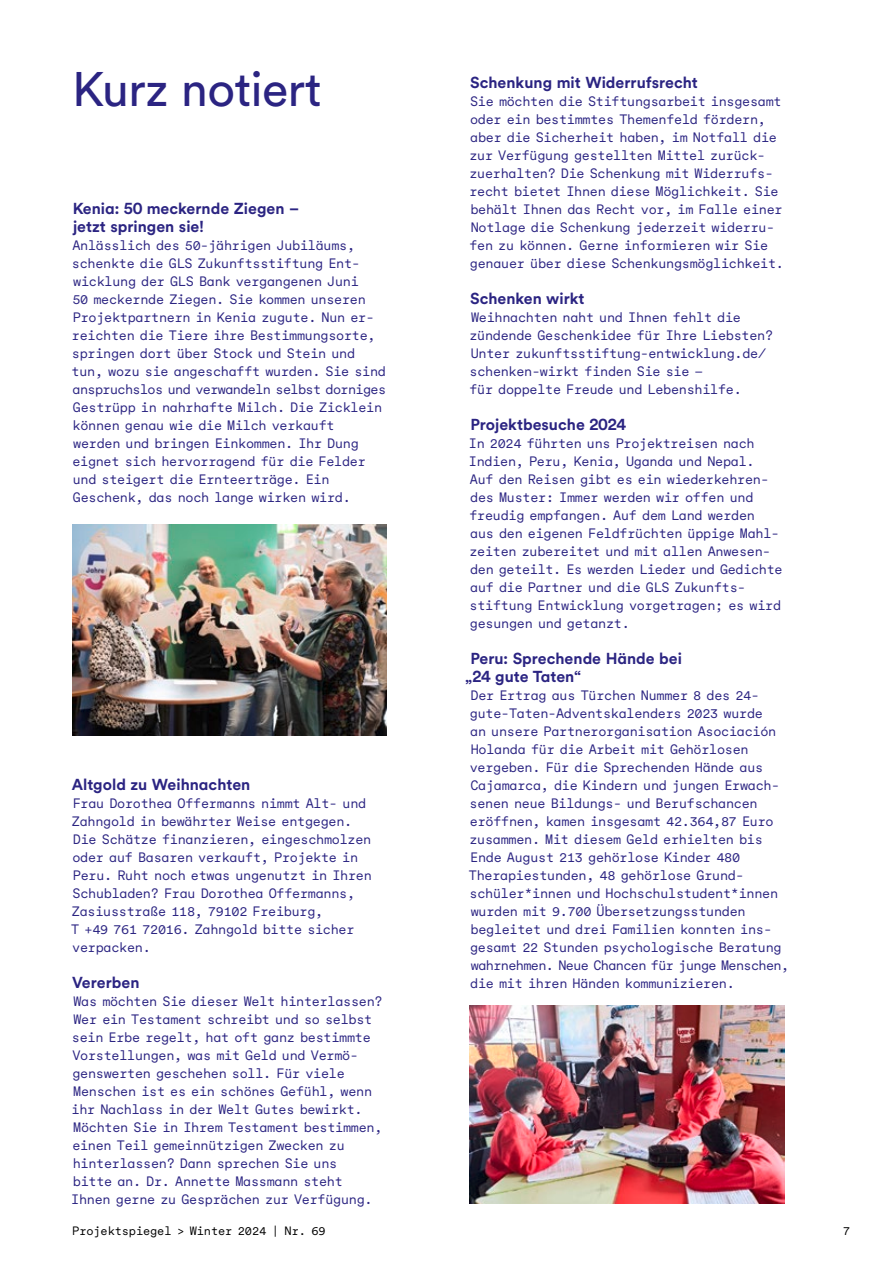
<style>
.page{position:relative;width:893px;height:1263px;background:#fff}
.page>*{position:absolute;margin:0;border:0;box-sizing:border-box;transform-origin:0 0}
.t1{font:48px "GLS Circular";letter-spacing:-.01em;color:#2b2482}
.t2{font:700 15.75px/18px "GLS Circular";color:#2b2482}
.t3{font:13.5px/18px "GLS Circular Mono";letter-spacing:-.02em;color:#2b2482}
.t4{font:12px "GLS Circular Mono";letter-spacing:-.01em;color:#000}
</style>
<div class="page">
<img style="left:470px;top:1006px;width:314px;height:198px">
<img style="left:72px;top:524px;width:315px;height:212px">
<h1 class="t1" style="left:72px;top:57px;width:251px">Kurz notiert</h1>
<p class="t2" style="left:470px;top:72px;width:229px">Schenkung mit Widerrufsrecht</p>
<p class="t3" style="left:469px;top:91px;width:316px">Sie möchten die Stiftungsarbeit insgesamt oder ein bestimmtes Themenfeld fördern, aber die Sicherheit haben, im Notfall die zur Verfügung gestellten Mittel zurück&shy;zuerhalten? Die Schenkung mit Widerrufs&shy;recht bietet Ihnen diese Möglichkeit. Sie behält Ihnen das Recht vor, im Falle einer Notlage die Schenkung jederzeit widerru&shy;fen zu können. Gerne informieren wir Sie genauer über diese Schenkungsmöglichkeit.</p>
<p class="t2" style="left:470px;top:288px;width:116px">Schenken wirkt</p>
<p class="t3" style="left:469px;top:307px;width:305px">Weihnachten naht und Ihnen fehlt die zündende Geschenkidee für Ihre Liebsten?<br>Unter zukunftsstiftung- entwicklung.de/ schenken-wirkt finden Sie sie –<br>für doppelte Freude und Lebenshilfe.</p>
<p class="t2" style="left:470px;top:414px;width:157px">Projektbesuche 2024</p>
<p class="t3" style="left:469px;top:433px;width:315px">In 2024 führten uns Projektreisen nach Indien, Peru, Kenia, Uganda und Nepal.<br>Auf den Reisen gibt es ein wiederkehren&shy;des Muster: Immer werden wir offen und freudig empfangen. Auf dem Land werden<br>aus den eigenen Feldfrüchten üppige Mahl&shy;zeiten zubereitet und mit allen Anwesen&shy;den geteilt. Es werden Lieder und Gedichte auf die Partner und die GLS Zukunfts&shy;stiftung Entwicklung vorgetragen; es wird gesungen und getanzt.</p>
<p class="t2" style="left:465px;top:648px;width:218px;text-indent:5px">Peru: Sprechende Hände bei „24 gute Taten“</p>
<p class="t3" style="left:469px;top:685px;width:322px">Der Ertrag aus Türchen Nummer 8 des 24- gute-Taten-Adventskalenders 2023 wurde<br>an unsere Partnerorganisation Asociación Holanda für die Arbeit mit Gehörlosen vergeben. Für die Sprechenden Hände aus Cajamarca, die Kindern und jungen Erwach&shy;senen neue Bildungs- und Berufschancen eröffnen, kamen insgesamt 42.364,87 Euro zusammen. Mit diesem Geld erhielten bis Ende August 213 gehörlose Kinder 480<br>Therapiestunden, 48 gehörlose Grund&shy;schüler*innen und Hochschulstudent*innen wurden mit 9.700 Übersetzungsstunden begleitet und drei Familien konnten ins&shy;gesamt 22 Stunden psychologische Beratung wahrnehmen. Neue Chancen für junge Menschen, die mit ihren Händen kommunizieren.</p>
<p class="t2" style="left:73px;top:198px;width:228px">Kenia: 50 meckernde Ziegen – jetzt springen sie!</p>
<p class="t3" style="left:72px;top:235px;width:316px">Anlässlich des 50- jährigen Jubiläums, schenkte die GLS Zukunftsstiftung Ent&shy;wicklung der GLS Bank vergangenen Juni<br>50 meckernde Ziegen. Sie kommen unseren Projektpartnern in Kenia zugute. Nun er&shy;reichten die Tiere ihre Bestimmungsorte, springen dort über Stock und Stein und tun, wozu sie angeschafft wurden. Sie sind anspruchslos und verwandeln selbst dorniges Gestrüpp in nahrhafte Milch. Die Zicklein können genau wie die Milch verkauft<br>werden und bringen Einkommen. Ihr Dung eignet sich hervorragend für die Felder und steigert die Ernteerträge. Ein Geschenk, das noch lange wirken wird.</p>
<p class="t2" style="left:72px;top:774px;width:180px">Altgold zu Weihnachten</p>
<p class="t3" style="left:71px;top:793px;width:302px">Frau Dorothea Offermanns nimmt Alt- und Zahngold in bewährter Weise entgegen.<br>Die Schätze finanzieren, eingeschmolzen oder auf Basaren verkauft, Projekte in Peru. Ruht noch etwas ungenutzt in Ihren Schubladen? Frau Dorothea Offermanns, Zasiusstraße 118, 79102 Freiburg,<br>T +49 761 72016. Zahngold bitte sicher verpacken.</p>
<p class="t2" style="left:72px;top:972px;width:69px">Vererben</p>
<p class="t3" style="left:71px;top:991px;width:313px">Was möchten Sie dieser Welt hinterlassen?<br>Wer ein Testament schreibt und so selbst sein Erbe regelt, hat oft ganz bestimmte Vorstellungen, was mit Geld und Vermö&shy;genswerten geschehen soll. Für viele Menschen ist es ein schönes Gefühl, wenn ihr Nachlass in der Welt Gutes bewirkt.<br>Möchten Sie in Ihrem Testament bestimmen, einen Teil gemeinnützigen Zwecken zu hinterlassen? Dann sprechen Sie uns<br>bitte an. Dr. Annette Massmann steht Ihnen gerne zu Gesprächen zur Verfügung.</p>
<p class="t4" style="left:72px;top:1223px;width:255px">Projektspiegel &gt; Winter 2024 | Nr. 69</p>
<p class="t4" style="left:843px;top:1223px;width:9px">7</p>
</div>
